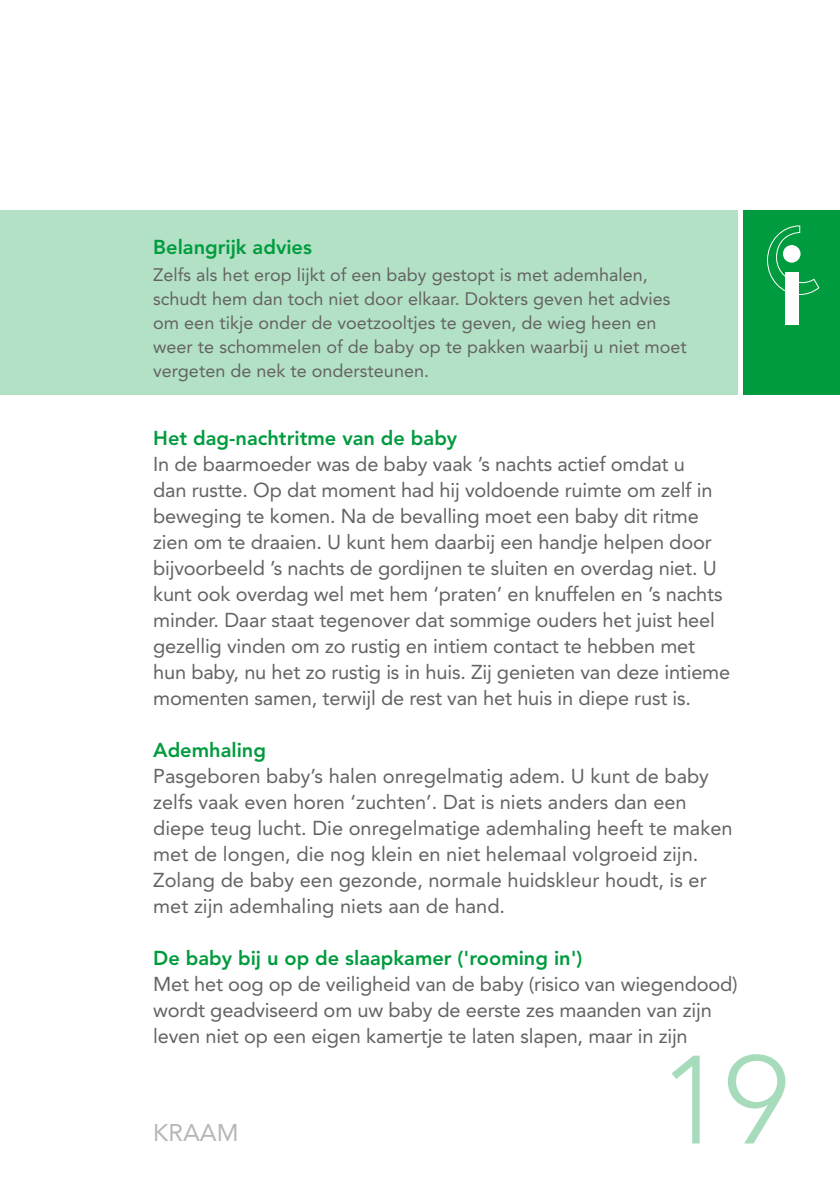
<style>
.page{position:relative;width:840px;height:1191px;background:#fff}
.page>*{position:absolute;margin:0;border:0;box-sizing:border-box;transform-origin:0 0}
.t1{font:300 124px "Avenir";color:#a6dcbb}
.t2{font:24px "Avenir";color:#b8b7b7}
.t3{font:20px/26px "Avenir";letter-spacing:-.01em;color:#646363}
.t4{font:800 20px "Avenir";color:#009b3e}
.t5{font:18px/24px "Avenir";color:#646363}
</style>
<div class="page">
<div style="left:0;top:210px;width:737px;height:185px;background:#b3e1c5"></div>
<div style="left:743px;top:210px;width:96px;height:185px;background:#009b3e"></div>
<svg style="left:767px;top:225px;width:52px;height:70px"></svg>
<div style="left:782px;top:245px;width:18px;height:18px;background:#fff;border-radius:50%"></div>
<div style="left:784px;top:272px;width:13px;height:53px;background:#fff"></div>
<p class="t4" style="left:153px;top:235px;width:160px">Belangrijk advies</p>
<p class="t5" style="left:153px;top:262px;width:534px">Zelfs als het erop lijkt of een baby gestopt is met ademhalen, schudt hem dan toch niet door elkaar. Dokters geven het advies om een tikje onder de voetzooltjes te geven, de wieg heen en weer te schommelen of de baby op te pakken waarbij u niet moet vergeten de nek te ondersteunen.</p>
<p class="t4" style="left:153px;top:426px;width:305px">Het dag-nachtritme van de baby</p>
<p class="t3" style="left:153px;top:450px;width:578px">In de baarmoeder was de baby vaak ’s nachts actief omdat u<br>dan rustte. Op dat moment had hij voldoende ruimte om zelf in beweging te komen. Na de bevalling moet een baby dit ritme zien om te draaien. U kunt hem daarbij een handje helpen door bijvoorbeeld ’s nachts de gordijnen te sluiten en overdag niet. U kunt ook overdag wel met hem ‘praten’ en knuffelen en ’s nachts minder. Daar staat tegenover dat sommige ouders het juist heel gezellig vinden om zo rustig en intiem contact te hebben met hun baby, nu het zo rustig is in huis. Zij genieten van deze intieme momenten samen, terwijl de rest van het huis in diepe rust is.</p>
<p class="t4" style="left:153px;top:738px;width:114px">Ademhaling</p>
<p class="t3" style="left:153px;top:762px;width:580px">Pasgeboren baby’s halen onregelmatig adem. U kunt de baby zelfs vaak even horen ‘zuchten’. Dat is niets anders dan een diepe teug lucht. Die onregelmatige ademhaling heeft te maken met de longen, die nog klein en niet helemaal volgroeid zijn.<br>Zolang de baby een gezonde, normale huidskleur houdt, is er met zijn ademhaling niets aan de hand.</p>
<p class="t4" style="left:153px;top:946px;width:430px">De baby bij u op de slaapkamer ('rooming in')</p>
<p class="t3" style="left:153px;top:970px;width:585px">Met het oog op de veiligheid van de baby (risico van wiegendood) wordt geadviseerd om uw baby de eerste zes maanden van zijn leven niet op een eigen kamertje te laten slapen, maar in zijn</p>
<p class="t2" style="left:153px;top:1118px;width:87px">KRAAM</p>
<h1 class="t1" style="left:659px;top:1027px;width:130px">19</h1>
</div>
